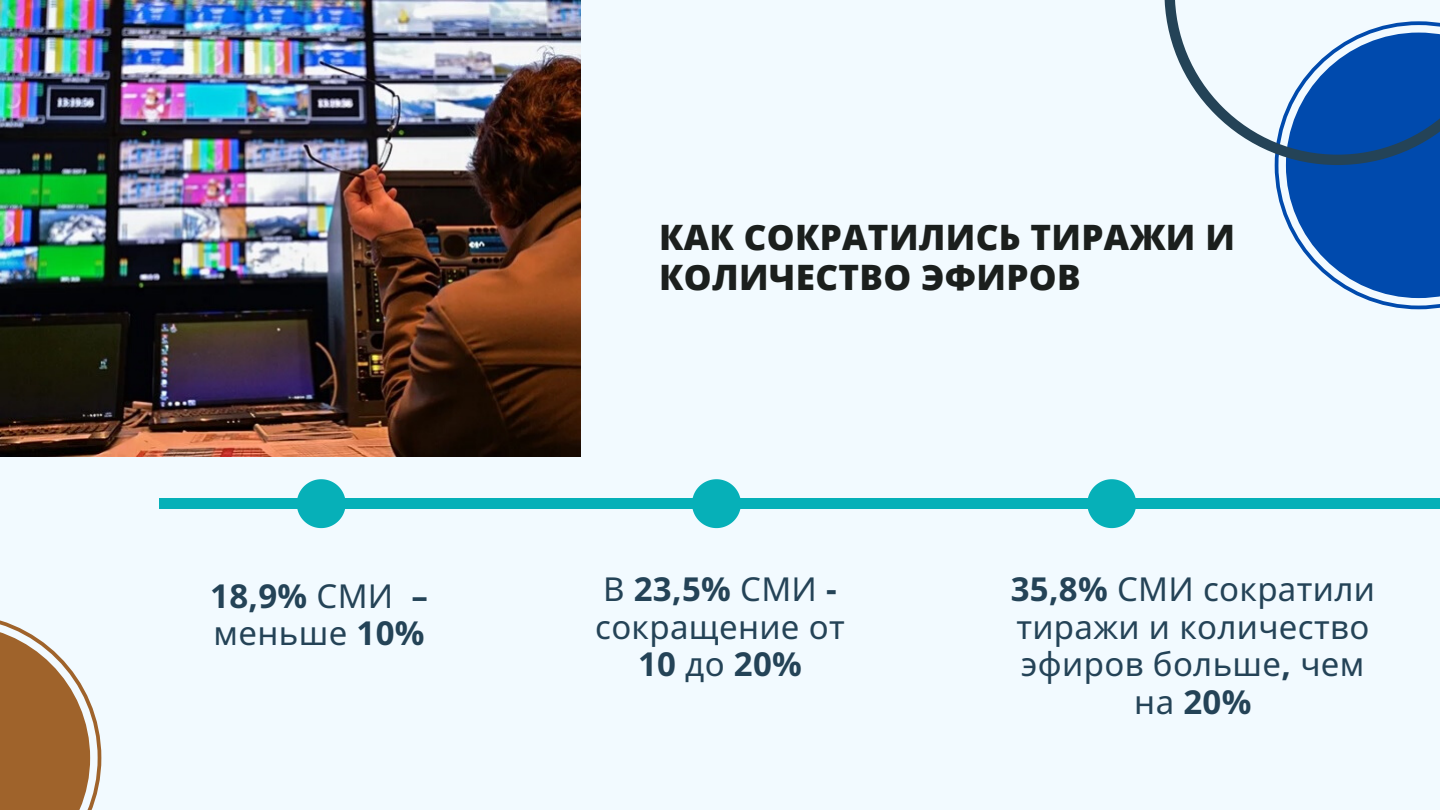
<style>
.page{position:relative;width:1440px;height:810px;background:#f2faff}
.page>*{position:absolute;margin:0;border:0;box-sizing:border-box;transform-origin:0 0}
.t1{font:800 35px/40.1px "Open Sans";letter-spacing:.01em;color:#1b1f1d}
.t2{font:33px/37.5px "Noto Sans";letter-spacing:.01em;color:#244357}
.t3{font:700 33px "Open Sans Hebrew";letter-spacing:.01em;color:#244357}
.s1{font-family:"Noto Sans";font-weight:400}
.s2{font-family:"Open Sans Hebrew";font-weight:700}
</style>
<div class="page">
<div style="left:159px;top:498px;width:1281px;height:11px;background:#06b0b8"></div>
<svg style="left:297px;top:479px;width:48px;height:49px"></svg>
<svg style="left:692px;top:479px;width:49px;height:49px"></svg>
<svg style="left:1088px;top:479px;width:48px;height:49px"></svg>
<svg style="left:1363px;top:298px;width:77px;height:11px"></svg>
<svg style="left:0;top:620px;width:101px;height:190px"></svg>
<svg style="left:1164px;top:0;width:276px;height:298px"></svg>
<img style="left:0;top:0;width:580px;height:457px">
<p class="t3" style="left:210px;top:573px;width:219px">18,9% <span class="s1">СМИ</span> –</p>
<p class="t2" style="left:214px;top:614px;width:213px">меньше <span class="s2">10%</span></p>
<p class="t1" style="left:659px;top:216px;width:577px">КАК СОКРАТИЛИСЬ ТИРАЖИ И<br>КОЛИЧЕСТВО ЭФИРОВ</p>
<p class="t3" style="left:603px;top:566px;width:235px"><span class="s1">В</span> 23,5% <span class="s1">СМИ</span> -</p>
<p class="t2" style="left:595px;top:607px;width:251px">сокращение от</p>
<p class="t3" style="left:638px;top:641px;width:165px">10 <span class="s1">до</span> 20%</p>
<p class="t2" style="left:1011px;top:569px;width:366px"><span class="s2">35,8%</span> СМИ сократили тиражи и количество эфиров больше<span class="s2">,</span> чем</p>
<p class="t3" style="left:1134px;top:678px;width:119px"><span class="s1">на</span> 20%</p>
</div>
